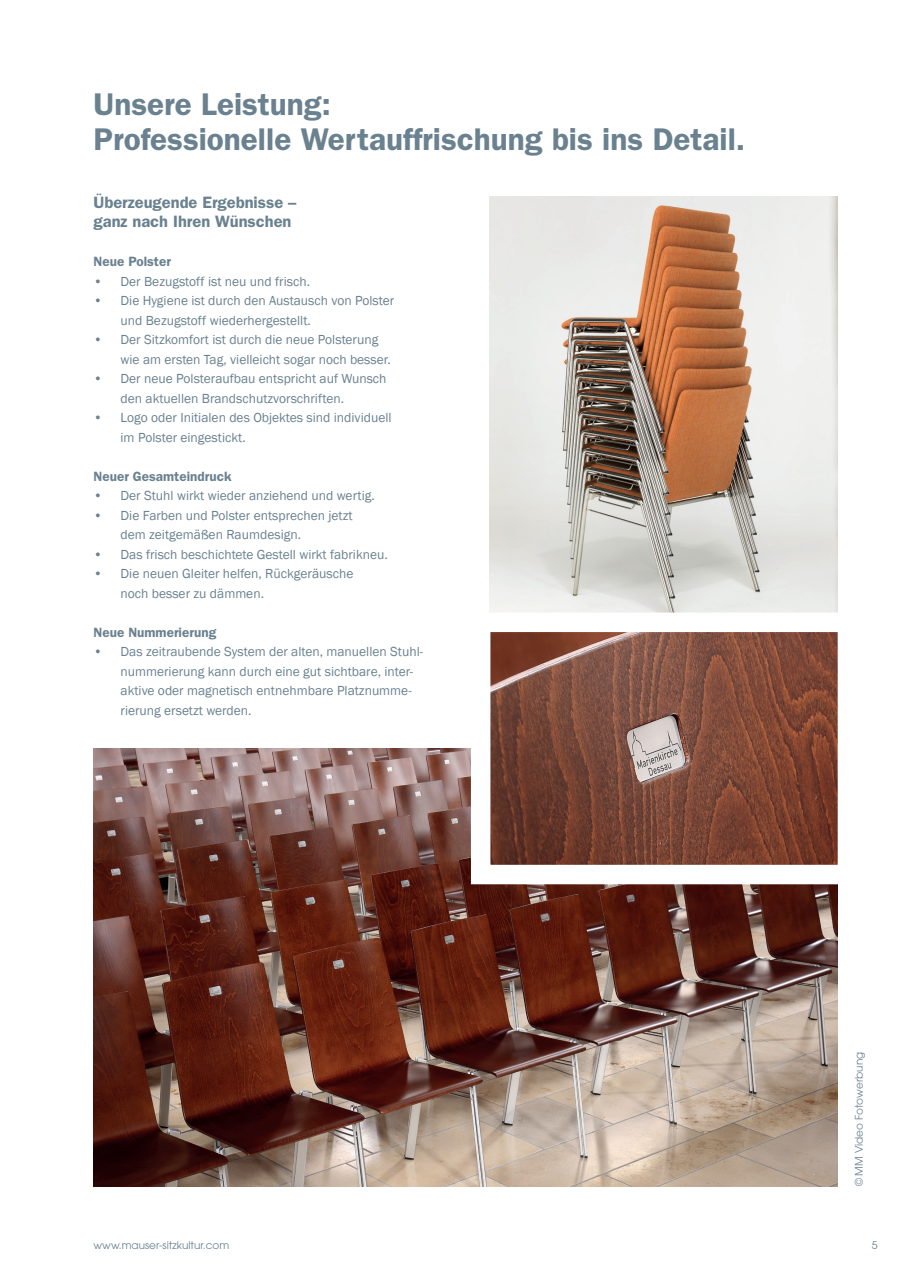
<style>
.page{position:relative;width:910px;height:1280px;background:#fff}
.page>*{position:absolute;margin:0;border:0;box-sizing:border-box;transform-origin:0 0}
.t1{font:600 31.5px/34.5px "ITC Franklin Gothic Std";color:#6a8190}
.t2{font:600 16.5px/19.5px "ITC Franklin Gothic Std";color:#6a8190}
.t3{font:13.5px/19.5px "Franklin Gothic";color:#6a8190}
.t4{font:600 13.5px "ITC Franklin Gothic Std";color:#6a8190}
.t5{font:10.5px "ITC Avant Garde Std";color:#6a8190}
</style>
<div class="page">
<img style="left:93px;top:748px;width:745px;height:438px">
<img style="left:489px;top:196px;width:349px;height:407px">
<svg style="left:461px;top:603px;width:377px;height:291px"></svg>
<h1 class="t1" style="left:94px;top:87px;width:653px">Unsere Leistung:<br>Professionelle Wertauffrischung bis ins Detail.</h1>
<p class="t2" style="left:94px;top:192px;width:204px">Überzeugende Ergebnisse – ganz nach Ihren Wünschen</p>
<p class="t4" style="left:94px;top:254px;width:79px">Neue Polster</p>
<p class="t3" style="left:94px;top:272px;width:218px">• Der Bezugstoff ist neu und frisch.</p>
<p class="t3" style="left:121px;top:291px;width:275px;text-indent:-27px">• Die Hygiene ist durch den Austausch von Polster und Bezugstoff wiederhergestellt.</p>
<p class="t3" style="left:121px;top:330px;width:272px;text-indent:-27px">• Der Sitzkomfort ist durch die neue Polsterung wie am ersten Tag, vielleicht sogar noch besser.</p>
<p class="t3" style="left:121px;top:369px;width:267px;text-indent:-27px">• Der neue Polsteraufbau entspricht auf Wunsch den aktuellen Brandschutzvorschriften.</p>
<p class="t3" style="left:121px;top:408px;width:273px;text-indent:-27px">• Logo oder Initialen des Objektes sind individuell im Polster eingestickt.</p>
<p class="t4" style="left:94px;top:468px;width:140px">Neuer Gesamteindruck</p>
<p class="t3" style="left:94px;top:486px;width:283px">• Der Stuhl wirkt wieder anziehend und wertig.</p>
<p class="t3" style="left:121px;top:506px;width:233px;text-indent:-27px">• Die Farben und Polster entsprechen jetzt dem zeitgemäßen Raumdesign.</p>
<p class="t3" style="left:94px;top:545px;width:296px">• Das frisch beschichtete Gestell wirkt fabrikneu.</p>
<p class="t3" style="left:121px;top:564px;width:234px;text-indent:-27px">• Die neuen Gleiter helfen, Rückgeräusche noch besser zu dämmen.</p>
<p class="t4" style="left:94px;top:624px;width:124px">Neue Nummerierung</p>
<p class="t3" style="left:121px;top:642px;width:304px;text-indent:-27px">• Das zeitraubende System der alten, manuellen Stuhl&shy;nummerierung kann durch eine gut sichtbare, inter&shy;aktive oder magnetisch entnehmbare Platznumme&shy;rierung ersetzt werden.</p>
<p class="t5" style="left:852px;top:1186px;width:136px;rotate:-90deg">© MM Video Fotowerbung</p>
<p class="t5" style="left:94px;top:1239px;width:137px">www.mauser-sitzkultur.com</p>
<p class="t5" style="left:872px;top:1239px;width:7px">5</p>
</div>
